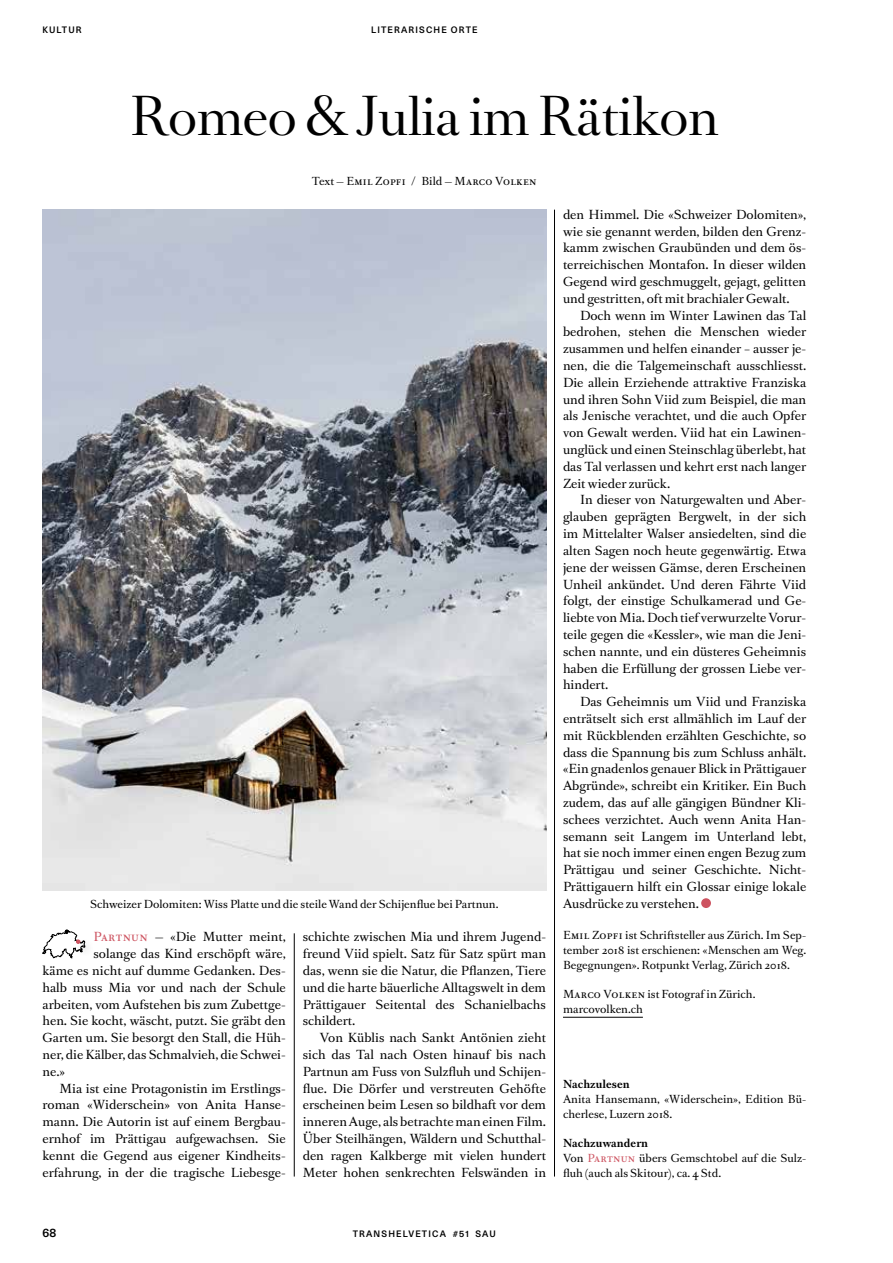
<style>
.page{position:relative;width:893px;height:1263px;background:#fff}
.page>*{position:absolute;margin:0;border:0;box-sizing:border-box;transform-origin:0 0}
.t1{font:48px "Romain Headline";letter-spacing:-.01em;color:#000}
.t2{font:500 12px "Unica 77 LL";color:#000}
.t3{font:11.85px/16.8px "Romain Text";color:#000;text-align:justify}
.t4{font:11.85px "Romain Text";letter-spacing:.025em;color:#000}
.t5{font:10.5px/14.7px "Romain Text";letter-spacing:.005em;color:#000}
.t6{font:10.5px "Romain Text";letter-spacing:.03em;color:#000}
.t7{font:700 10.5px "Romain Text";letter-spacing:.005em;color:#000}
.t8{font:500 9px "Unica 77 LL";letter-spacing:.13em;color:#000}
.s1{color:#cd5360}
.s2{font-weight:700}
</style>
<div class="page">
<hr style="left:294px;top:933px;width:1px;height:243px;background:#000">
<hr style="left:554px;top:210px;width:1px;height:966px;background:#000">
<hr style="left:563px;top:1017px;width:80px;height:1px;background:#000">
<div style="left:701px;top:898px;width:10px;height:10px;background:#cd5360;border-radius:50%"></div>
<img style="left:43px;top:210px;width:503px;height:681px">
<svg style="left:42px;top:929px;width:43px;height:29px"></svg>
<p class="t8" style="left:43px;top:23px;width:41px">KULTUR</p>
<p class="t8" style="left:371px;top:23px;width:108px">LITERARISCHE ORTE</p>
<h1 class="t1" style="left:130px;top:82px;width:591px">Romeo &amp; Julia im Rätikon</h1>
<p class="t6" style="left:312px;top:174px;width:226px">Text — Emil Zopfi / Bild — Marco Volken</p>
<p class="t5" style="left:90px;top:897px;width:410px">Schweizer Dolomiten: Wiss Platte und die steile Wand der Schijenflue bei Partnun.</p>
<p class="t4" style="left:94px;top:929px;width:194px"><span class="s1">Partnun</span> — «Die Mutter meint,</p>
<p class="t3" style="left:94px;top:946px;width:194px">solange das Kind erschöpft wäre,</p>
<p class="t3" style="left:43px;top:962px;width:245px">käme es nicht auf dumme Gedanken. Des-</p>
<p class="t3" style="left:43px;top:979px;width:245px">halb muss Mia vor und nach der Schule</p>
<p class="t3" style="left:43px;top:996px;width:245px">arbeiten, vom Aufstehen bis zum Zubettge-</p>
<p class="t3" style="left:43px;top:1013px;width:245px">hen. Sie kocht, wäscht, putzt. Sie gräbt den</p>
<p class="t3" style="left:43px;top:1030px;width:245px">Garten um. Sie besorgt den Stall, die Hüh-</p>
<p class="t3" style="left:43px;top:1046px;width:245px">ner, die Kälber, das Schmalvieh, die Schwei-</p>
<p class="t3" style="left:43px;top:1063px;width:24px">ne.»</p>
<p class="t3" style="left:60px;top:1080px;width:228px">Mia ist eine Protagonistin im Erstlings-</p>
<p class="t3" style="left:43px;top:1097px;width:245px">roman «Widerschein» von Anita Hanse-</p>
<p class="t3" style="left:43px;top:1114px;width:245px">mann. Die Autorin ist auf einem Bergbau-</p>
<p class="t3" style="left:43px;top:1130px;width:245px">ernhof im Prättigau aufgewachsen. Sie</p>
<p class="t3" style="left:43px;top:1147px;width:245px">kennt die Gegend aus eigener Kindheits-</p>
<p class="t3" style="left:43px;top:1164px;width:245px">erfahrung, in der die tragische Liebesge-</p>
<p class="t3" style="left:303px;top:929px;width:245px">schichte zwischen Mia und ihrem Jugend&shy;freund Viid spielt. Satz für Satz spürt man das, wenn sie die Natur, die Pflanzen, Tiere und die harte bäuerliche Alltagswelt in dem Prättigauer Seitental des Schanielbachs schildert.</p>
<p class="t3" style="left:303px;top:1030px;width:245px;text-indent:17px">Von Küblis nach Sankt Antönien zieht sich das Tal nach Osten hinauf bis nach Partnun am Fuss von Sulzfluh und Schijen&shy;flue. Die Dörfer und verstreuten Gehöfte erscheinen beim Lesen so bildhaft vor dem inneren Auge, als betrachte man einen Film.<br>Über Steilhängen, Wäldern und Schutthal&shy;den ragen Kalkberge mit vielen hundert Meter hohen senkrechten Felswänden in</p>
<p class="t3" style="left:563px;top:206px;width:245px">den Himmel. Die «Schweizer Dolomiten», wie sie genannt werden, bilden den Grenz&shy;kamm zwischen Graubünden und dem ös&shy;terreichischen Montafon. In dieser wilden Gegend wird geschmuggelt, gejagt, gelitten und gestritten, oft mit brachialer Gewalt.</p>
<p class="t3" style="left:563px;top:307px;width:245px;text-indent:17px">Doch wenn im Winter Lawinen das Tal bedrohen, stehen die Menschen wieder zusammen und helfen einander – ausser je&shy;nen, die die Talgemeinschaft ausschliesst.<br>Die allein Erziehende attraktive Franziska und ihren Sohn Viid zum Beispiel, die man als Jenische verachtet, und die auch Opfer von Gewalt werden. Viid hat ein Lawinen&shy;unglück und einen Steinschlag überlebt, hat das Tal verlassen und kehrt erst nach langer Zeit wieder zurück.</p>
<p class="t3" style="left:563px;top:492px;width:245px;text-indent:17px">In dieser von Naturgewalten und Aber&shy;glauben geprägten Bergwelt, in der sich im Mittelalter Walser ansiedelten, sind die alten Sagen noch heute gegenwärtig. Etwa jene der weissen Gämse, deren Erscheinen Unheil ankündet. Und deren Fährte Viid folgt, der einstige Schulkamerad und Ge&shy;liebte von Mia. Doch tief verwurzelte Vorur&shy;teile gegen die «Kessler», wie man die Jeni&shy;schen nannte, und ein düsteres Geheimnis haben die Erfüllung der grossen Liebe ver&shy;hindert.</p>
<p class="t3" style="left:563px;top:694px;width:245px;text-indent:17px">Das Geheimnis um Viid und Franziska enträtselt sich erst allmählich im Lauf der mit Rückblenden erzählten Geschichte, so dass die Spannung bis zum Schluss anhält. «Ein gnadenlos genauer Blick in Prättigauer Abgründe», schreibt ein Kritiker. Ein Buch zudem, das auf alle gängigen Bündner Kli&shy;schees verzichtet. Auch wenn Anita Han&shy;semann seit Langem im Unterland lebt, hat sie noch immer einen engen Bezug zum Prättigau und seiner Geschichte. Nicht-Prättigauern hilft ein Glossar einige lokale Ausdrücke zu verstehen.</p>
<p class="t5" style="left:563px;top:928px;width:245px;text-align:justify">Emil Zopfi ist Schriftsteller aus Zürich. Im Sep&shy;tember 2018 ist erschienen: «Menschen am Weg.<br>Begegnungen». Rotpunkt Verlag, Zürich 2018.</p>
<p class="t5" style="left:563px;top:987px;width:194px">Marco Volken ist Fotograf in Zürich. marcovolken.ch</p>
<p class="t7" style="left:563px;top:1077px;width:68px">Nachzulesen</p>
<p class="t5" style="left:563px;top:1092px;width:245px">Anita Hansemann, «Widerschein», Edition Bü&shy;cherlese, Luzern 2018.</p>
<p class="t5" style="left:563px;top:1136px;width:245px"><span class="s2">Nachzuwandern<br></span>Von <span class="s1">Partnun</span> übers Gemschtobel auf die Sulz&shy;fluh (auch als Skitour), ca. 4 Std.</p>
<p class="t2" style="left:43px;top:1224px;width:15px">68</p>
<p class="t8" style="left:353px;top:1228px;width:145px">TRANSHELVETICA #51 SAU</p>
</div>
